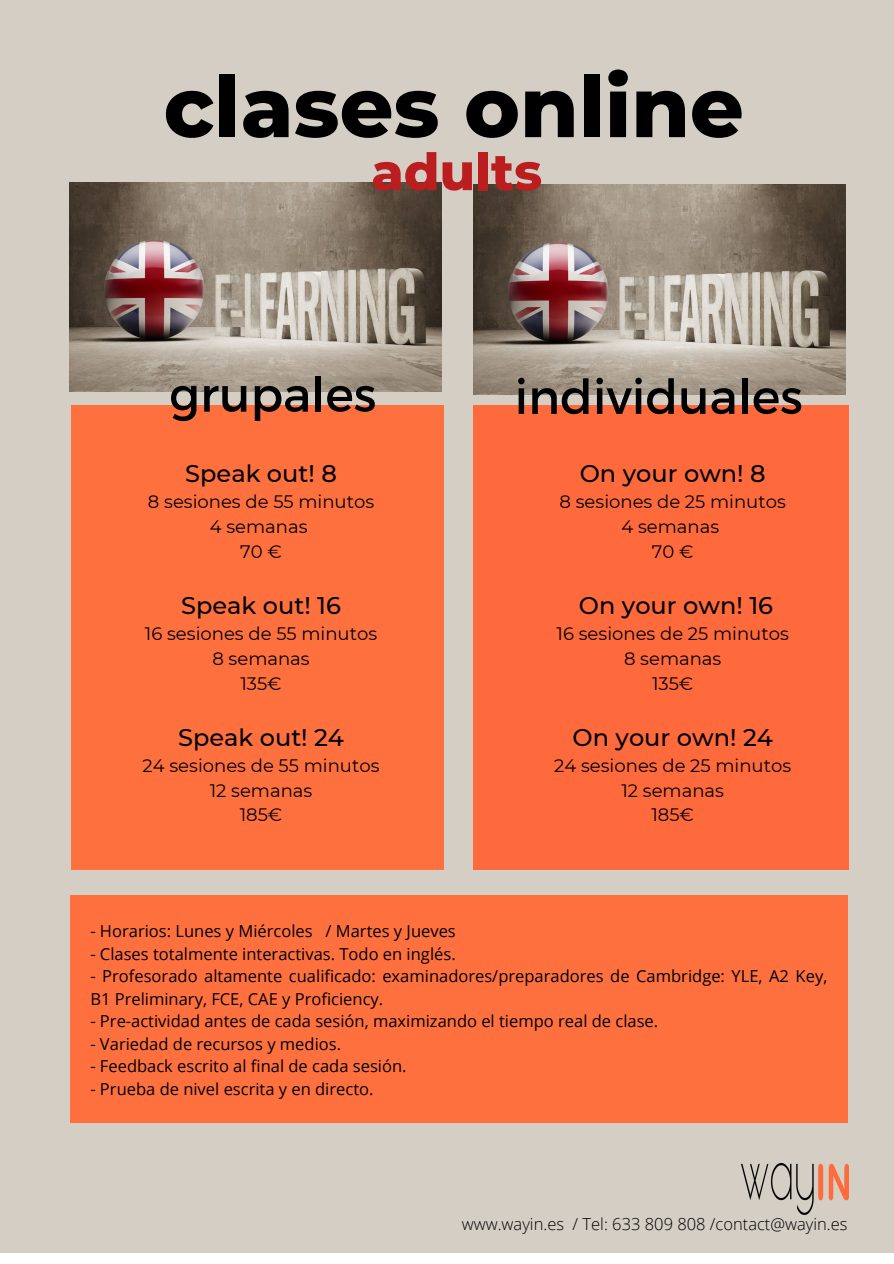
<style>
.page{position:relative;width:894px;height:1264px;background:#fff}
.page>*{position:absolute;margin:0;border:0;box-sizing:border-box;transform-origin:0 0}
.t1{font:800 84px "Montserrat";color:#000}
.t2{font:800 51.3px "Montserrat";color:#bb1e1e}
.t3{font:500 24px "Montserrat";color:#000}
.t4{font:18px/24.8px "Montserrat";color:#000;text-align:center}
.t5{font:16.5px/22.5px "Open Sans";color:#000}
.t6{font:300 16.5px "Open Sans";color:#000}
</style>
<div class="page">
<div style="left:0;top:0;width:893px;height:1252px;background:#d4cec5"></div>
<div style="left:71px;top:405px;width:372px;height:464px;background:#ff703f"></div>
<div style="left:473px;top:405px;width:375px;height:464px;background:#ff6a3c"></div>
<div style="left:71px;top:895px;width:776px;height:228px;background:#ff703f"></div>
<img style="left:70px;top:182px;width:371px;height:210px">
<svg style="left:171px;top:386px;width:25px;height:35px"></svg>
<svg style="left:204px;top:386px;width:42px;height:26px"></svg>
<svg style="left:255px;top:386px;width:53px;height:35px"></svg>
<div style="left:315px;top:376px;width:6px;height:35px;background:#000"></div>
<svg style="left:327px;top:386px;width:48px;height:26px"></svg>
<img style="left:473px;top:185px;width:371px;height:209px">
<svg style="left:518px;top:377px;width:6px;height:37px"></svg>
<svg style="left:532px;top:378px;width:56px;height:36px"></svg>
<svg style="left:596px;top:377px;width:45px;height:37px"></svg>
<svg style="left:647px;top:378px;width:26px;height:36px"></svg>
<svg style="left:681px;top:388px;width:24px;height:26px"></svg>
<svg style="left:711px;top:388px;width:23px;height:26px"></svg>
<div style="left:741px;top:378px;width:6px;height:36px;background:#000"></div>
<svg style="left:753px;top:388px;width:48px;height:26px"></svg>
<img style="left:741px;top:1163px;width:107px;height:50px">
<h1 class="t1" style="left:163px;top:56px;width:581px">clases online</h1>
<h2 class="t2" style="left:371px;top:140px;width:172px">adults</h2>
<h3 class="t3" style="left:185px;top:459px;width:153px">Speak out! 8</h3>
<p class="t4" style="left:148px;top:489px;width:228px">8 sesiones de 55 minutos<br>4 semanas<br>70 €</p>
<h3 class="t3" style="left:181px;top:591px;width:161px">Speak out! 16</h3>
<p class="t4" style="left:145px;top:621px;width:234px">16 sesiones de 55 minutos<br>8 semanas<br>135€</p>
<h3 class="t3" style="left:178px;top:722px;width:167px">Speak out! 24</h3>
<p class="t4" style="left:143px;top:753px;width:238px">24 sesiones de 55 minutos<br>12 semanas<br>185€</p>
<h3 class="t3" style="left:579px;top:459px;width:187px">On your own! 8</h3>
<p class="t4" style="left:559px;top:489px;width:228px">8 sesiones de 25 minutos<br>4 semanas<br>70 €</p>
<h3 class="t3" style="left:578px;top:591px;width:196px">On your own! 16</h3>
<p class="t4" style="left:556px;top:621px;width:234px">16 sesiones de 25 minutos<br>8 semanas<br>135€</p>
<h3 class="t3" style="left:572px;top:722px;width:202px">On your own! 24</h3>
<p class="t4" style="left:554px;top:753px;width:238px">24 sesiones de 25 minutos<br>12 semanas<br>185€</p>
<p class="t5" style="left:90px;top:919px;width:367px">- Horarios: Lunes y Miércoles / Martes y Jueves</p>
<p class="t5" style="left:90px;top:941px;width:367px">- Clases totalmente interactivas. Todo en inglés.</p>
<p class="t5" style="left:90px;top:964px;width:738px">- Profesorado altamente cualificado: examinadores/preparadores de Cambridge: YLE, A2 Key,<br>B1 Preliminary, FCE, CAE y Proficiency.</p>
<p class="t5" style="left:90px;top:1009px;width:569px">- Pre-actividad antes de cada sesión, maximizando el tiempo real de clase.</p>
<p class="t5" style="left:90px;top:1032px;width:252px">- Variedad de recursos y medios.</p>
<p class="t5" style="left:90px;top:1054px;width:317px">- Feedback escrito al final de cada sesión.</p>
<p class="t5" style="left:90px;top:1077px;width:284px">- Prueba de nivel escrita y en directo.</p>
<p class="t6" style="left:462px;top:1212px;width:387px">www.wayin.es / Tel: 633 809 808 /contact@wayin.es</p>
</div>
